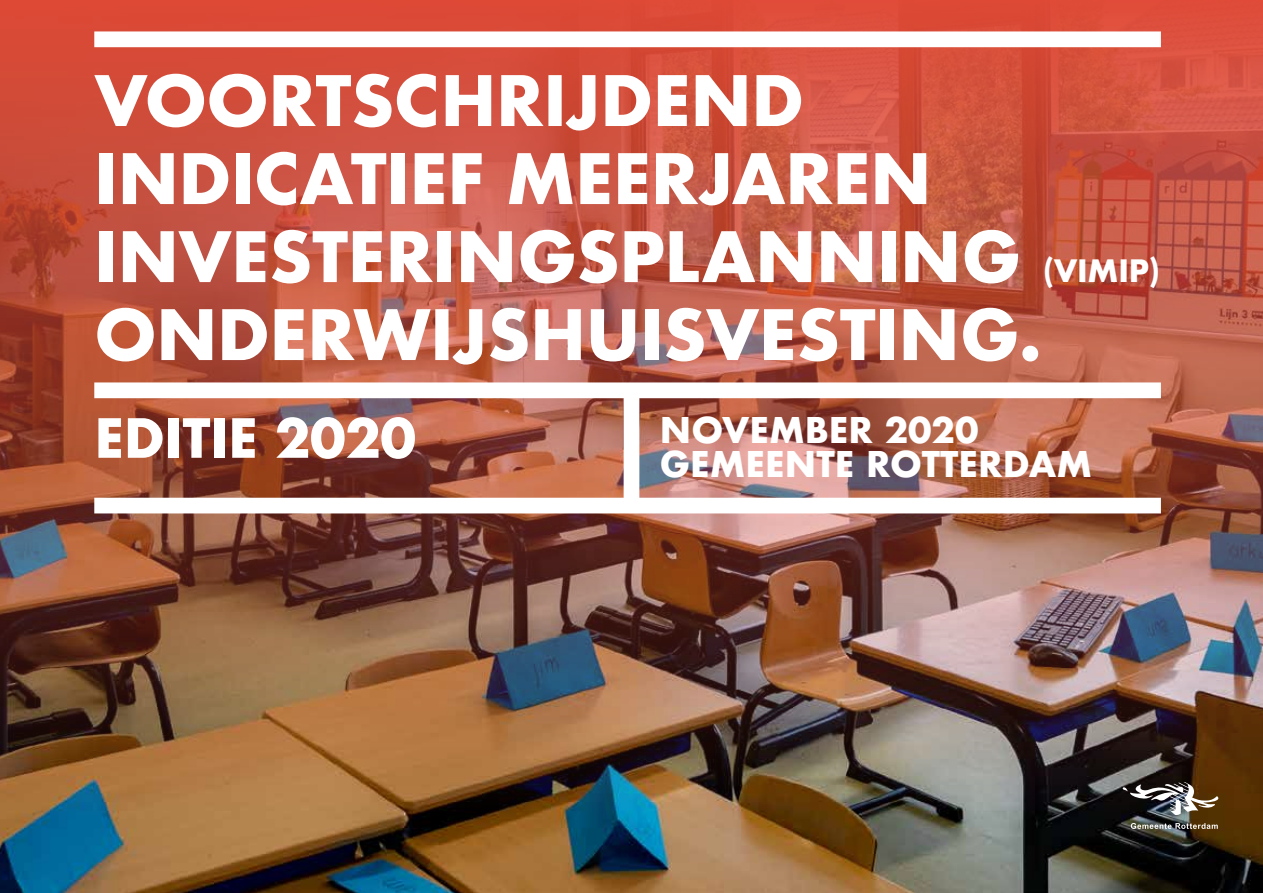
<style>
.page{position:relative;width:1263px;height:893px;background:#fff}
.page>*{position:absolute;margin:0;border:0;box-sizing:border-box;transform-origin:0 0}
.t1{font:700 67.5px/78px "Futura";letter-spacing:-.01em;color:#fff}
.t2{font:700 52.5px "Futura";letter-spacing:-.01em;color:#fff}
.t3{font:700 34.5px/34.5px "Futura";color:#fff}
.t4{font:700 30px "Futura";letter-spacing:-.01em;color:#fff}
</style>
<div class="page">
<img style="left:0;top:0;width:1263px;height:893px">
<div style="left:94px;top:382px;width:1067px;height:16px;background:#fff"></div>
<div style="left:94px;top:31px;width:1067px;height:16px;background:#fff"></div>
<div style="left:94px;top:498px;width:1067px;height:15px;background:#fff"></div>
<div style="left:624px;top:389px;width:15px;height:115px;background:#fff"></div>
<svg style="left:1131px;top:823px;width:87px;height:6px"></svg>
<svg style="left:1123px;top:782px;width:95px;height:34px"></svg>
<p class="t1" style="left:94px;top:62px;width:928px">VOORTSCHRIJDEND<br>INDICATIEF MEERJAREN<br>INVESTERINGSPLANNING</p>
<p class="t4" style="left:1043px;top:249px;width:119px">(VIMIP)</p>
<p class="t1" style="left:94px;top:296px;width:949px">ONDERWIJSHUISVESTING.</p>
<p class="t2" style="left:94px;top:400px;width:323px">EDITIE 2020</p>
<p class="t3" style="left:660px;top:413px;width:434px">NOVEMBER 2020<br>GEMEENTE ROTTERDAM</p>
</div>
